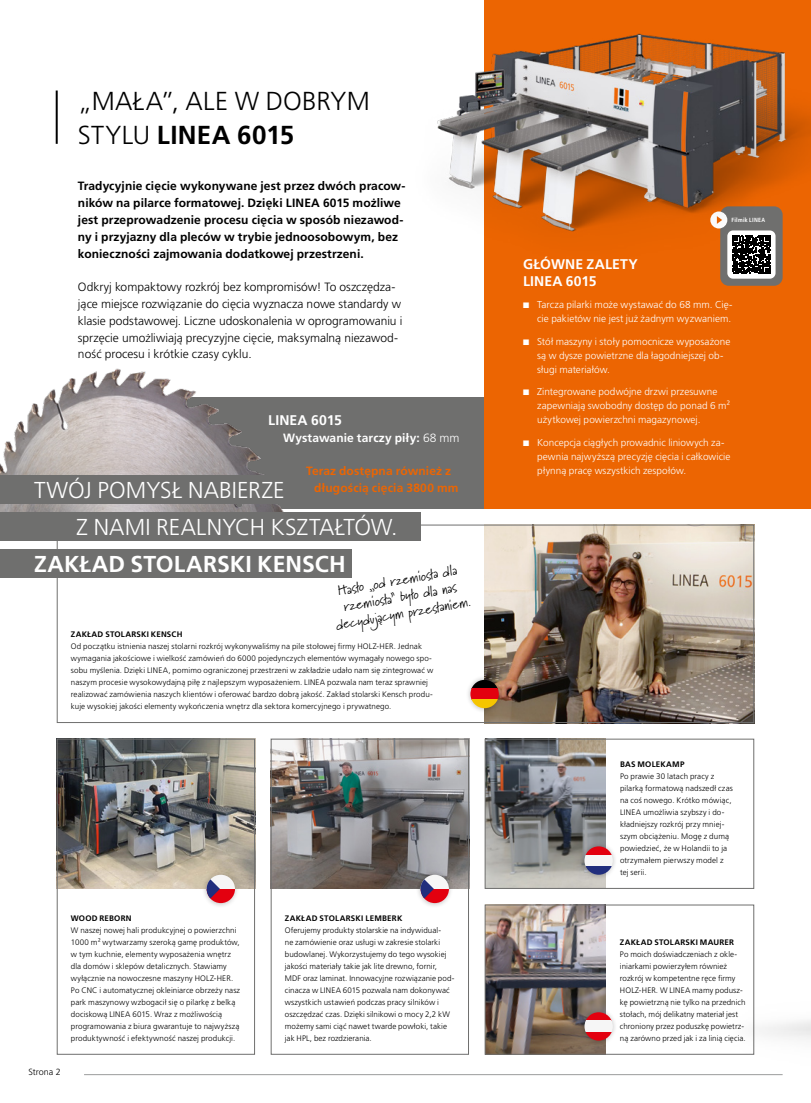
<style>
.page{position:relative;width:811px;height:1103px;background:#fff}
.page>*{position:absolute;margin:0;border:0;box-sizing:border-box;transform-origin:0 0}
.t1{font:300 26px/33.8px "Frutiger LT Pro";letter-spacing:.01em;color:#000}
.t2{font:300 23px "Frutiger LT Pro";letter-spacing:.005em;color:#fff}
.t3{font:700 23px "Frutiger LT Pro";letter-spacing:.005em;color:#fff}
.t4{font:14px/16.8px "Marydale";color:#000;text-align:center}
.t5{font:700 14px/16.8px "Frutiger LT Pro";letter-spacing:.01em;color:#fff}
.t6{font:300 12px/16.8px "Frutiger LT Pro";color:#000}
.t7{font:700 12px/16.8px "Frutiger LT Pro";letter-spacing:.005em;color:#000}
.t8{font:700 12px/16.8px "Frutiger LT Pro";letter-spacing:.01em;color:#ec6502}
.t9{font:700 12px "Frutiger LT Pro";letter-spacing:.01em;color:#fff}
.t10{font:300 10px/14px "Frutiger LT Pro";letter-spacing:.005em;color:#fff}
.t11{font:300 9px "Frutiger LT Pro";color:#000}
.t12{font:300 8px/12px "Frutiger LT Pro";letter-spacing:.01em;color:#000}
.t13{font:700 8px "Frutiger LT Pro";letter-spacing:.025em;color:#000}
.t14{font:700 condensed 6px "Frutiger LT Pro";letter-spacing:.04em;color:#fff}
.s1{font-weight:700}
.s2{font-weight:300}
</style>
<div class="page">
<img style="left:484px;top:526px;width:268px;height:195px">
<div style="left:139px;top:397px;width:345px;height:112px;background:#6f6f6e"></div>
<img style="left:0;top:368px;width:284px;height:144px">
<img style="left:486px;top:740px;width:120px;height:147px">
<img style="left:486px;top:906px;width:120px;height:146px">
<img style="left:59px;top:740px;width:194px;height:149px">
<img style="left:273px;top:740px;width:194px;height:149px">
<div style="left:484px;top:738px;width:270px;height:151px;border:1px solid #6f6f6e"></div>
<div style="left:484px;top:904px;width:270px;height:150px;border:1px solid #6f6f6e"></div>
<div style="left:57px;top:738px;width:198px;height:316px;border:1px solid #6f6f6e"></div>
<div style="left:271px;top:738px;width:198px;height:316px;border:1px solid #6f6f6e"></div>
<div style="left:484px;top:0;width:327px;height:509px;background:#ec6502"></div>
<hr style="left:84px;top:1074px;width:698px;height:1px;background:#9c9d9d">
<img style="left:719px;top:767px;width:92px;height:309px">
<div style="left:0;top:475px;width:298px;height:28px;background:#6f6f6e"></div>
<div style="left:0;top:549px;width:351px;height:28px;background:#6f6f6e"></div>
<div style="left:0;top:512px;width:420px;height:29px;background:#6f6f6e"></div>
<hr style="left:56px;top:90px;width:2px;height:54px;background:#000">
<img style="left:437px;top:33px;width:374px;height:253px">
<div style="left:579px;top:1007px;width:39px;height:38px;background:#000;opacity:.25"></div>
<svg style="left:584px;top:1012px;width:29px;height:8px"></svg>
<div style="left:584px;top:1020px;width:29px;height:12px;background:#f6f6f6"></div>
<svg style="left:584px;top:1032px;width:29px;height:8px"></svg>
<div style="left:465px;top:675px;width:39px;height:38px;background:#000;opacity:.25"></div>
<svg style="left:470px;top:680px;width:29px;height:8px"></svg>
<div style="left:470px;top:688px;width:29px;height:11px;background:#e3000f"></div>
<svg style="left:470px;top:699px;width:29px;height:9px"></svg>
<div style="left:579px;top:841px;width:39px;height:39px;background:#000;opacity:.25"></div>
<svg style="left:584px;top:846px;width:29px;height:9px"></svg>
<div style="left:584px;top:855px;width:29px;height:11px;background:#f6f6f6"></div>
<svg style="left:584px;top:866px;width:29px;height:8px"></svg>
<div style="left:415px;top:870px;width:39px;height:38px;background:#000;opacity:.25"></div>
<svg style="left:434px;top:874px;width:15px;height:15px"></svg>
<svg style="left:434px;top:889px;width:15px;height:14px"></svg>
<svg style="left:420px;top:874px;width:14px;height:29px"></svg>
<div style="left:202px;top:870px;width:38px;height:38px;background:#000;opacity:.25"></div>
<svg style="left:220px;top:874px;width:15px;height:15px"></svg>
<svg style="left:220px;top:889px;width:15px;height:14px"></svg>
<svg style="left:207px;top:874px;width:13px;height:29px"></svg>
<h1 class="t1" style="left:78px;top:84px;width:293px">„MAŁA”, ALE W DOBRYM<br>STYLU <span class="s1">LINEA 6015</span></h1>
<p class="t7" style="left:78px;top:178px;width:329px">Tradycyjnie cięcie wykonywane jest przez dwóch pracow&shy;ników na pilarce formatowej. Dzięki LINEA 6015 możliwe jest przeprowadzenie procesu cięcia w sposób niezawod&shy;ny i przyjazny dla pleców w trybie jednoosobowym, bez konieczności zajmowania dodatkowej przestrzeni.</p>
<p class="t6" style="left:78px;top:279px;width:326px">Odkryj kompaktowy rozkrój bez kompromisów! To oszczędza&shy;jące miejsce rozwiązanie do cięcia wyznacza nowe standardy w klasie podstawowej. Liczne udoskonalenia w oprogramowaniu i sprzęcie umożliwiają precyzyjne cięcie, maksymalną niezawod&shy;ność procesu i krótkie czasy cyklu.</p>
<h3 class="t5" style="left:268px;top:411px;width:75px">LINEA 6015</h3>
<h3 class="t9" style="left:283px;top:430px;width:178px">Wystawanie tarczy piły: <span class="s2">68 mm</span></h3>
<h3 class="t8" style="left:314px;top:462px;width:146px;text-indent:-8px">Teraz dostępna również z długością cięcia 3800 mm</h3>
<h2 class="t2" style="left:34px;top:476px;width:252px">TWÓJ POMYSŁ NABIERZE</h2>
<h2 class="t2" style="left:77px;top:514px;width:322px">Z NAMI REALNYCH KSZTAŁTÓW.</h2>
<h2 class="t3" style="left:34px;top:550px;width:313px">ZAKŁAD STOLARSKI KENSCH</h2>
<h3 class="t4" style="left:329px;top:583px;width:138px;rotate:-10deg">Hasło „od rzemiosła dla rzemiosła” było dla nas decydującym przesłaniem.</h3>
<p class="t13" style="left:71px;top:629px;width:113px">ZAKŁAD STOLARSKI KENSCH</p>
<p class="t12" style="left:71px;top:640px;width:364px">Od początku istnienia naszej stolarni rozkrój wykonywaliśmy na pile stołowej firmy HOLZ-HER. Jednak wymagania jakościowe i wielkość zamówień do 6000 pojedynczych elementów wymagały nowego spo&shy;sobu myślenia. Dzięki LINEA, pomimo ograniczonej przestrzeni w zakładzie udało nam się zintegrować w naszym procesie wysokowydajną piłę z najlepszym wyposażeniem. LINEA pozwala nam teraz sprawniej realizować zamówienia naszych klientów i oferować bardzo dobrą jakość. Zakład stolarski Kensch produ&shy;kuje wysokiej jakości elementy wykończenia wnętrz dla sektora komercyjnego i prywatnego.</p>
<p class="t11" style="left:28px;top:1066px;width:34px">Strona 2</p>
<p class="t13" style="left:71px;top:913px;width:62px">WOOD REBORN</p>
<p class="t12" style="left:71px;top:924px;width:171px">W naszej nowej hali produkcyjnej o powierzchni 1000 m² wytwarzamy szeroką gamę produktów, w tym kuchnie, elementy wyposażenia wnętrz dla domów i sklepów detalicznych. Stawiamy wyłącznie na nowoczesne maszyny HOLZ-HER.<br>Po CNC i automatycznej okleiniarce obrzeży nasz park maszynowy wzbogacił się o pilarkę z belką dociskową LINEA 6015. Wraz z możliwością programowania z biura gwarantuje to najwyższą produktywność i efektywność naszej produkcji.</p>
<p class="t13" style="left:285px;top:913px;width:119px">ZAKŁAD STOLARSKI LEMBERK</p>
<p class="t12" style="left:285px;top:924px;width:171px">Oferujemy produkty stolarskie na indywidual-<br>ne zamówienie oraz usługi w zakresie stolarki budowlanej. Wykorzystujemy do tego wysokiej jakości materiały takie jak lite drewno, fornir, MDF oraz laminat. Innowacyjne rozwiązanie pod&shy;cinacza w LINEA 6015 pozwala nam dokonywać wszystkich ustawień podczas pracy silników i oszczędzać czas. Dzięki silnikowi o mocy 2,2 kW możemy sami ciąć nawet twarde powłoki, takie jak HPL, bez rozdzierania.</p>
<p class="t14" style="left:731px;top:216px;width:35px">Filmik LINEA</p>
<h3 class="t5" style="left:523px;top:256px;width:116px">GŁÓWNE ZALETY<br>LINEA 6015</h3>
<p class="t10" style="left:523px;top:298px;width:211px;text-align:right">■ Tarcza pilarki może wystawać do 68 mm. Cię&shy;cie pakietów nie jest już żadnym wyzwaniem.</p>
<p class="t10" style="left:537px;top:334px;width:195px;text-indent:-14px">■ Stół maszyny i stoły pomocnicze wyposażone są w dysze powietrzne dla łagodniejszej ob&shy;sługi materiałów.</p>
<p class="t10" style="left:537px;top:385px;width:194px;text-indent:-14px">■ Zintegrowane podwójne drzwi przesuwne zapewniają swobodny dostęp do ponad 6 m² użytkowej powierzchni magazynowej.</p>
<p class="t10" style="left:537px;top:435px;width:195px;text-indent:-14px">■ Koncepcja ciągłych prowadnic liniowych za&shy;pewnia najwyższą precyzję cięcia i całkowicie płynną pracę wszystkich zespołów.</p>
<p class="t13" style="left:620px;top:759px;width:66px">BAS MOLEKAMP</p>
<p class="t12" style="left:620px;top:770px;width:114px">Po prawie 30 latach pracy z pilarką formatową nadszedł czas na coś nowego. Krótko mówiąc,<br>LINEA umożliwia szybszy i do&shy;kładniejszy rozkrój przy mniej&shy;szym obciążeniu. Mogę z dumą powiedzieć, że w Holandii to ja otrzymałem pierwszy model z tej serii.</p>
<p class="t13" style="left:620px;top:937px;width:116px">ZAKŁAD STOLARSKI MAURER</p>
<p class="t12" style="left:620px;top:948px;width:127px">Po moich doświadczeniach z okle&shy;iniarkami powierzyłem również rozkrój w kompetentne ręce firmy HOLZ-HER. W LINEA mamy podusz&shy;kę powietrzną nie tylko na przednich stołach, mój delikatny materiał jest chroniony przez poduszkę powietrz&shy;ną zarówno przed jak i za linią cięcia.</p>
</div>
